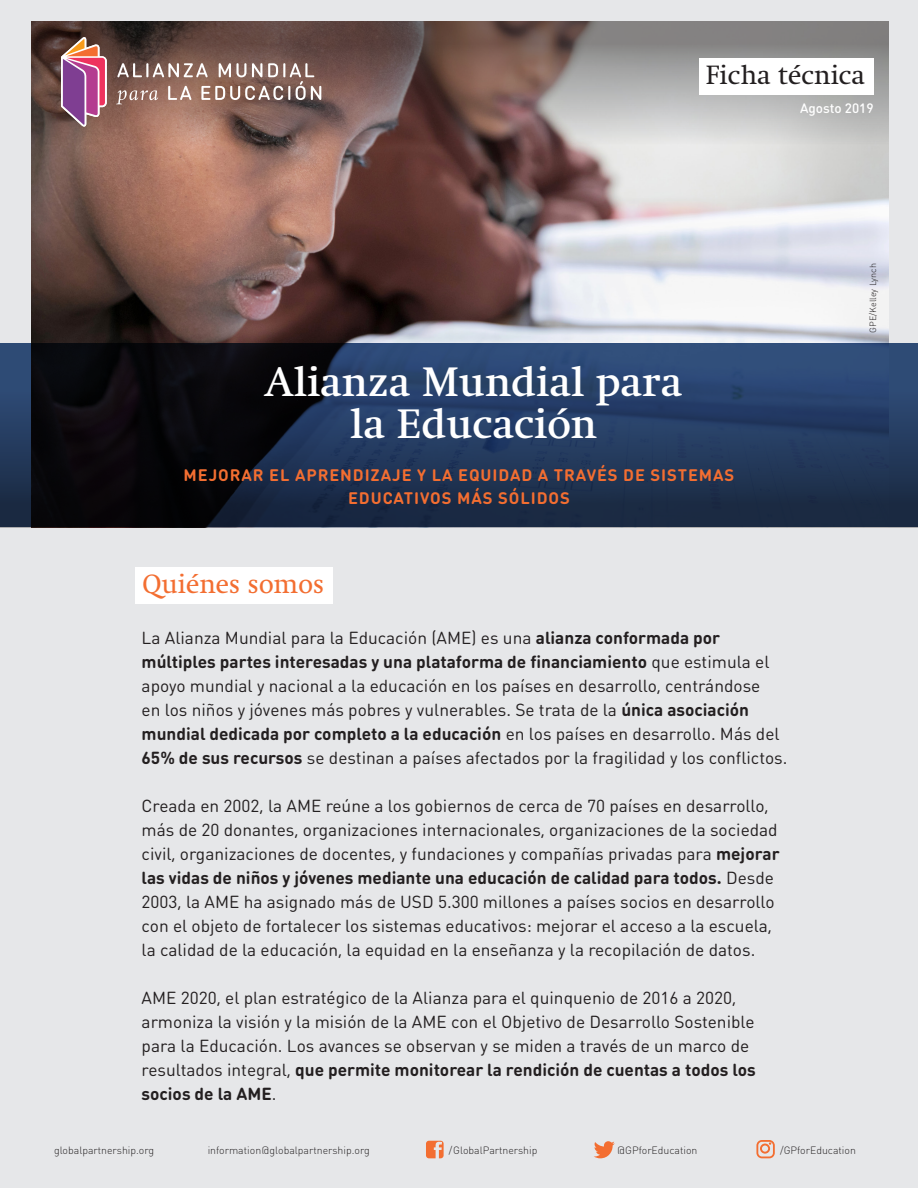
<style>
.page{position:relative;width:918px;height:1188px;background:#e6e7e9}
.page>*{position:absolute;margin:0;border:0;box-sizing:border-box;transform-origin:0 0}
.body_copy_SWIFT_9_25{font:500 42px "Swift LT Std";color:#fff}
.headline_with_line{font:27px "Swift LT Std";color:#231f20}
.headline_with_line-2{font:27px "Swift LT Std";color:#f36e31}
.body_copy_SWIFT_9_25-2{font:17.25px "DIN Round Pro";color:#231f20}
.body_copy_SWIFT_9_25-3{font:700 17.25px "DIN Round Pro";color:#231f20}
.body_copy_SWIFT_9_25-4{font:700 16.5px/22.5px "DIN Round Pro";letter-spacing:.055em;color:#f36e31;text-align:center}
.body_copy_SWIFT_9_25-5{font:500 13.5px "DIN Round Pro";color:#fff}
.credits{font:300 10.5px "DIN Round Pro";color:#282526}
.body_copy_SWIFT_9_25-6{font:300 9px "DIN Round Pro";color:#231f20}
.s1{font-weight:700}
.s2{font-weight:400}
</style>
<div class="page">
<img style="left:31px;top:203px;width:858px;height:123px">
<svg style="left:0;top:326px;width:918px;height:202px"></svg>
<svg style="left:31px;top:22px;width:858px;height:181px;background:#917c77"></svg>
<svg style="left:0;top:343px;width:918px;height:184px;background:#1c2c47"></svg>
<div style="left:699px;top:58px;width:175px;height:36px;background:#fff"></div>
<div style="left:136px;top:567px;width:197px;height:37px;background:#fff"></div>
<svg style="left:426px;top:1141px;width:18px;height:17px"></svg>
<svg style="left:594px;top:1141px;width:21px;height:17px"></svg>
<svg style="left:756px;top:1140px;width:19px;height:18px"></svg>
<svg style="left:61px;top:37px;width:46px;height:90px;background:#aa6785"></svg>
<svg style="left:116px;top:63px;width:205px;height:41px;background:#9a7d74"></svg>
<p class="headline_with_line" style="left:706px;top:60px;width:161px">Ficha técnica</p>
<p class="body_copy_SWIFT_9_25-5" style="left:800px;top:98px;width:75px">Agosto 2019</p>
<p class="body_copy_SWIFT_9_25" style="left:265px;top:358px;width:419px">Alianza Mundial para</p>
<p class="body_copy_SWIFT_9_25" style="left:350px;top:400px;width:249px">la Educación</p>
<p class="body_copy_SWIFT_9_25-4" style="left:184px;top:463px;width:552px">MEJORAR EL APRENDIZAJE Y LA EQUIDAD A TRAVÉS DE SISTEMAS<br>EDUCATIVOS MÁS SÓLIDOS</p>
<p class="body_copy_SWIFT_9_25-6" style="left:867px;top:333px;width:71px;rotate:-90deg">GPE/Kelley Lynch</p>
<p class="headline_with_line-2" style="left:142px;top:569px;width:183px">Quiénes somos</p>
<p class="body_copy_SWIFT_9_25-2" style="left:142px;top:626px;width:580px">La Alianza Mundial para la Educación (AME) es una <span class="s1">alianza conformada por</span></p>
<p class="body_copy_SWIFT_9_25-3" style="left:142px;top:650px;width:629px">múltiples partes interesadas y una plataforma de financiamiento <span class="s2">que estimula el</span></p>
<p class="body_copy_SWIFT_9_25-2" style="left:142px;top:674px;width:620px">apoyo mundial y nacional a la educación en los países en desarrollo, centrándose</p>
<p class="body_copy_SWIFT_9_25-2" style="left:142px;top:698px;width:609px">en los niños y jóvenes más pobres y vulnerables. Se trata de la <span class="s1">única asociación</span></p>
<p class="body_copy_SWIFT_9_25-3" style="left:142px;top:722px;width:640px">mundial dedicada por completo a la educación <span class="s2">en los países en desarrollo. Más del</span></p>
<p class="body_copy_SWIFT_9_25-2" style="left:142px;top:746px;width:647px"><span class="s1">65% de sus recursos</span> se destinan a países afectados por la fragilidad y los conflictos.</p>
<p class="body_copy_SWIFT_9_25-2" style="left:142px;top:794px;width:629px">Creada en 2002, la AME reúne a los gobiernos de cerca de 70 países en desarrollo,</p>
<p class="body_copy_SWIFT_9_25-2" style="left:142px;top:818px;width:638px">más de 20 donantes, organizaciones internacionales, organizaciones de la sociedad</p>
<p class="body_copy_SWIFT_9_25-2" style="left:142px;top:842px;width:639px">civil, organizaciones de docentes, y fundaciones y compañías privadas para <span class="s1">mejorar</span></p>
<p class="body_copy_SWIFT_9_25-3" style="left:142px;top:866px;width:634px">las vidas de niños y jóvenes mediante una educación de calidad para todos. <span class="s2">Desde</span></p>
<p class="body_copy_SWIFT_9_25-2" style="left:142px;top:890px;width:634px">2003, la AME ha asignado más de USD 5.300 millones a países socios en desarrollo</p>
<p class="body_copy_SWIFT_9_25-2" style="left:142px;top:914px;width:632px">con el objeto de fortalecer los sistemas educativos: mejorar el acceso a la escuela,</p>
<p class="body_copy_SWIFT_9_25-2" style="left:142px;top:938px;width:615px">la calidad de la educación, la equidad en la enseñanza y la recopilación de datos.</p>
<p class="body_copy_SWIFT_9_25-2" style="left:142px;top:986px;width:596px">AME 2020, el plan estratégico de la Alianza para el quinquenio de 2016 a 2020,</p>
<p class="body_copy_SWIFT_9_25-2" style="left:142px;top:1010px;width:615px">armoniza la visión y la misión de la AME con el Objetivo de Desarrollo Sostenible</p>
<p class="body_copy_SWIFT_9_25-2" style="left:142px;top:1034px;width:609px">para la Educación. Los avances se observan y se miden a través de un marco de</p>
<p class="body_copy_SWIFT_9_25-3" style="left:142px;top:1058px;width:616px"><span class="s2">resultados integral,</span> que permite monitorear la rendición de cuentas a todos los</p>
<p class="body_copy_SWIFT_9_25-3" style="left:142px;top:1082px;width:136px">socios de la AME<span class="s2">.</span></p>
<p class="credits" style="left:54px;top:1143px;width:102px">globalpartnership.org</p>
<p class="credits" style="left:208px;top:1143px;width:164px">information@globalpartnership.org</p>
<p class="credits" style="left:449px;top:1143px;width:90px">/GlobalPartnership</p>
<p class="credits" style="left:617px;top:1143px;width:82px">@GPforEducation</p>
<p class="credits" style="left:780px;top:1143px;width:77px">/GPforEducation</p>
</div>
